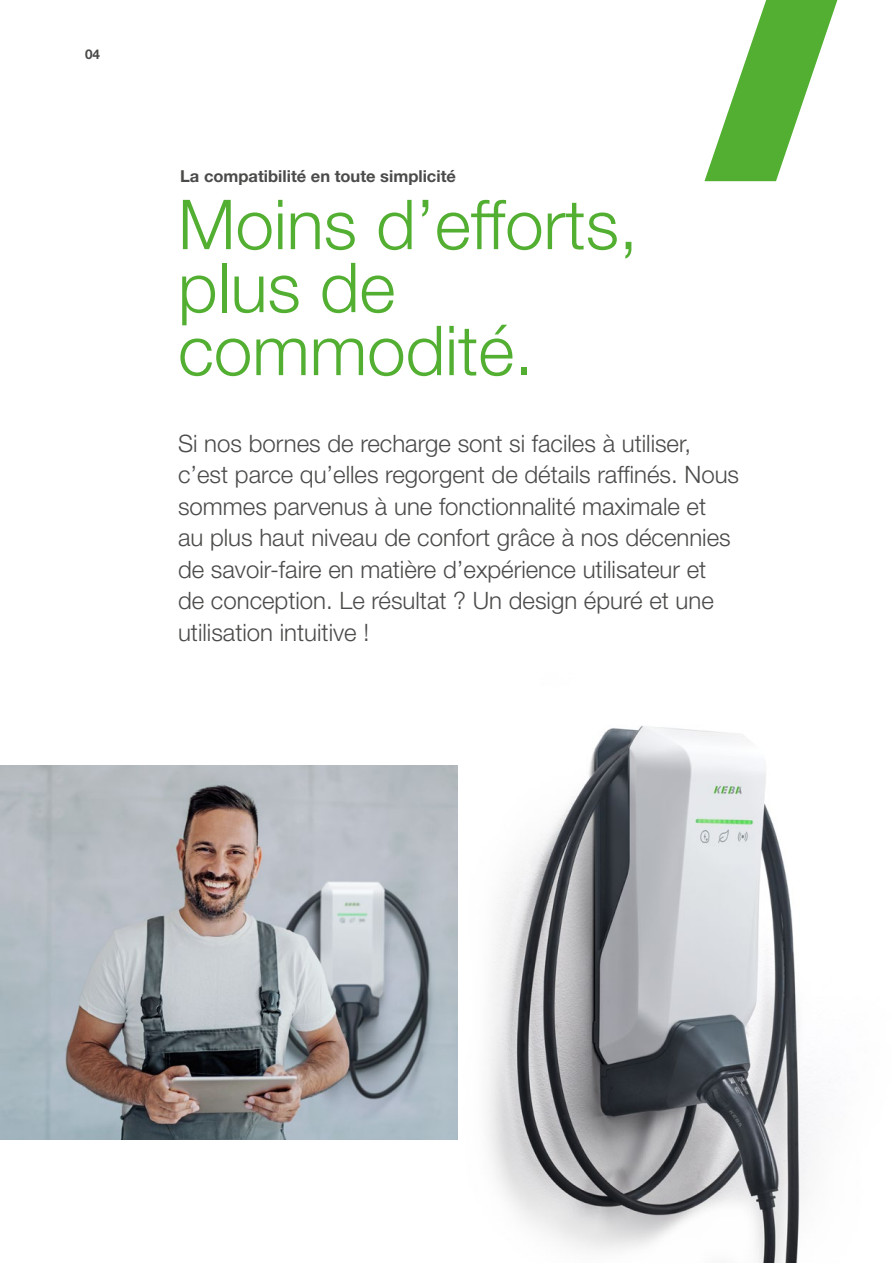
<style>
.page{position:relative;width:893px;height:1263px;background:#fff}
.page>*{position:absolute;margin:0;border:0;box-sizing:border-box;transform-origin:0 0}
.t1{font:300 69px/63px "Helvetica Neue LT Pro";color:#53af32}
.t2{font:300 24px/31.5px "Helvetica Neue LT Pro";color:#4b4b4a}
.t3{font:700 16.5px "Helvetica Neue LT Pro";color:#4b4b4a}
.t4{font:700 13.5px "Helvetica Neue LT Pro";color:#4b4b4a}
</style>
<div class="page">
<img style="left:457px;top:725px;width:352px;height:538px">
<img style="left:0;top:765px;width:457px;height:375px">
<svg style="left:704px;top:0;width:133px;height:181px"></svg>
<p class="t4" style="left:85px;top:45px;width:17px">04</p>
<p class="t3" style="left:180px;top:166px;width:277px">La compatibilité en toute simplicité</p>
<h1 class="t1" style="left:178px;top:192px;width:462px">Moins d’efforts, plus de commodité.</h1>
<p class="t2" style="left:178px;top:427px;width:563px">Si nos bornes de recharge sont si faciles à utiliser, c’est parce qu’elles regorgent de détails raffinés. Nous sommes parvenus à une fonctionnalité maximale et<br>au plus haut niveau de confort grâce à nos décennies de savoir-faire en matière d’expérience utilisateur et<br>de conception. Le résultat ? Un design épuré et une utilisation intuitive !</p>
</div>
